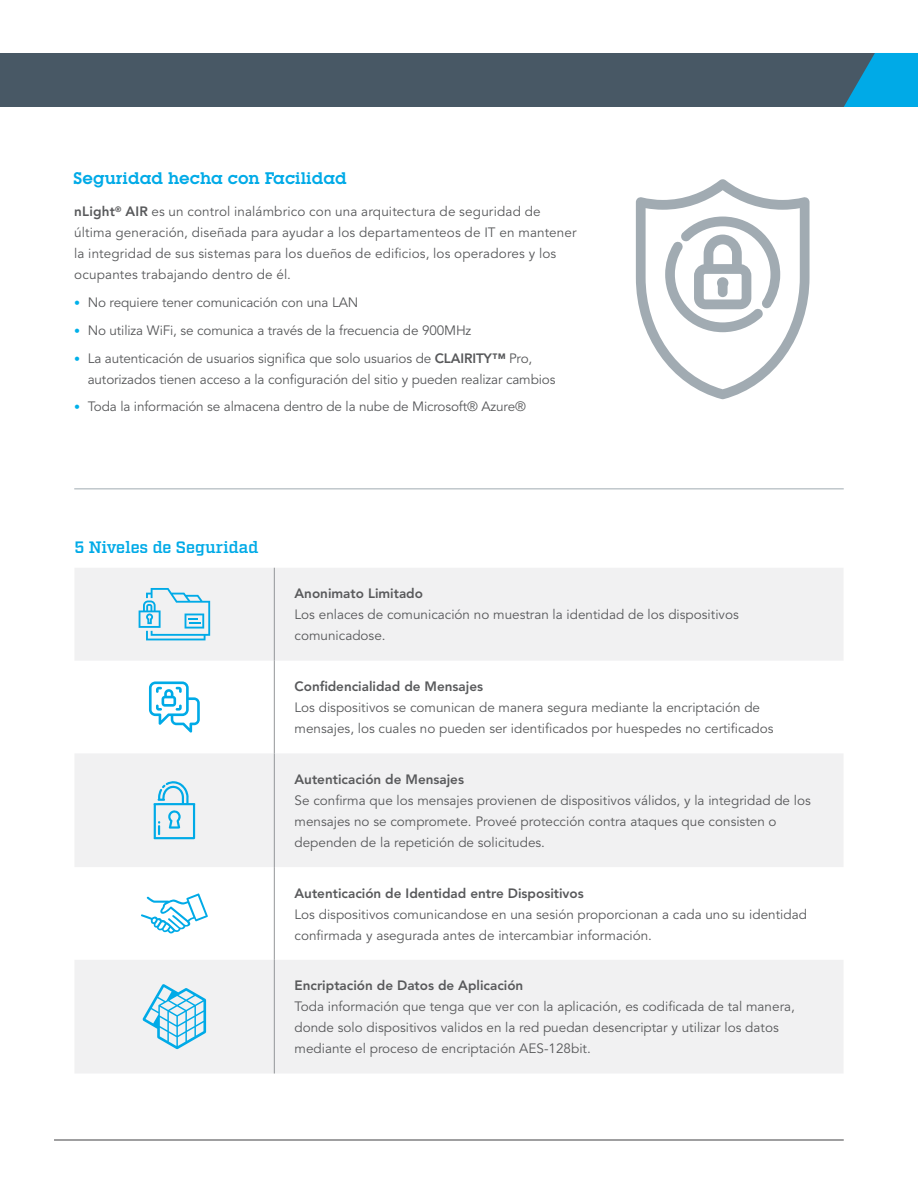
<style>
.page{position:relative;width:918px;height:1188px;background:#fff}
.page>*{position:absolute;margin:0;border:0;box-sizing:border-box;transform-origin:0 0}
.t1{font:600 16.5px "Lubalin Graph IT Cby BT";color:#00aae7}
.t2{font:600 16.5px "Factoria";letter-spacing:-.01em;color:#00aae7}
.t3{font:13.5px/21px "Avenir LT Std";color:#58595b}
.t4{font:800 13.5px "Avenir LT Std";color:#58595b}
.s1{font-weight:800}
.s2{font-weight:300;font-size:12px;color:#00b0e9}
</style>
<div class="page">
<div style="left:0;top:53px;width:918px;height:54px;background:#485865"></div>
<hr style="left:54px;top:1140px;width:790px;height:1px;background:#414042">
<hr style="left:74px;top:488px;width:770px;height:1px;background:#a1abb2">
<svg style="left:75px;top:568px;width:768px;height:506px;fill:#f1f1f2"></svg>
<hr style="left:274px;top:568px;width:1px;height:93px;background:#939598">
<hr style="left:274px;top:661px;width:1px;height:92px;background:#939598">
<hr style="left:274px;top:753px;width:1px;height:114px;background:#939598">
<hr style="left:274px;top:867px;width:1px;height:93px;background:#939598">
<hr style="left:274px;top:960px;width:1px;height:114px;background:#939598">
<svg style="left:139px;top:588px;width:71px;height:52px"></svg>
<svg style="left:149px;top:681px;width:51px;height:52px"></svg>
<svg style="left:153px;top:781px;width:42px;height:58px"></svg>
<svg style="left:141px;top:893px;width:67px;height:40px"></svg>
<svg style="left:142px;top:984px;width:64px;height:65px"></svg>
<svg style="left:636px;top:179px;width:174px;height:220px"></svg>
<svg style="left:844px;top:53px;width:74px;height:54px"></svg>
<p class="t1" style="left:73px;top:168px;width:275px">Seguridad hecha con Facilidad</p>
<p class="t3" style="left:74px;top:202px;width:504px"><span class="s1">nLight</span><sup>®</sup> <span class="s1">AIR</span> es un control inalámbrico con una arquitectura de seguridad de última generación, diseñada para ayudar a los departamenteos de IT en mantener la integridad de sus sistemas para los dueños de edificios, los operadores y los ocupantes trabajando dentro de él.</p>
<p class="t3" style="left:74px;top:292px;width:286px"><span class="s2">•</span> No requiere tener comunicación con una LAN</p>
<p class="t3" style="left:74px;top:320px;width:399px"><span class="s2">•</span> No utiliza WiFi, se comunica a través de la frecuencia de 900MHz</p>
<p class="t3" style="left:88px;top:348px;width:469px;text-indent:-14px"><span class="s2">•</span> La autenticación de usuarios significa que solo usuarios de <span class="s1">CLAIRITY™</span> Pro, autorizados tienen acceso a la configuración del sitio y pueden realizar cambios</p>
<p class="t3" style="left:74px;top:397px;width:453px"><span class="s2">•</span> Toda la información se almacena dentro de la nube de Microsoft® Azure®</p>
<p class="t2" style="left:74px;top:538px;width:186px">5 Niveles de Seguridad</p>
<p class="t4" style="left:295px;top:586px;width:130px">Anonimato Limitado</p>
<p class="t3" style="left:295px;top:605px;width:446px">Los enlaces de comunicación no muestran la identidad de los dispositivos comunicadose.</p>
<p class="t4" style="left:295px;top:678px;width:190px">Confidencialidad de Mensajes</p>
<p class="t3" style="left:295px;top:697px;width:481px">Los dispositivos se comunican de manera segura mediante la encriptación de mensajes, los cuales no pueden ser identificados por huespedes no certificados</p>
<p class="t4" style="left:295px;top:771px;width:171px">Autenticación de Mensajes</p>
<p class="t3" style="left:295px;top:790px;width:518px">Se confirma que los mensajes provienen de dispositivos válidos, y la integridad de los mensajes no se compromete. Proveé protección contra ataques que consisten o dependen de la repetición de solicitudes.</p>
<p class="t4" style="left:295px;top:885px;width:291px">Autenticación de Identidad entre Dispositivos</p>
<p class="t3" style="left:295px;top:904px;width:514px">Los dispositivos comunicandose en una sesión proporcionan a cada uno su identidad confirmada y asegurada antes de intercambiar información.</p>
<p class="t4" style="left:295px;top:978px;width:230px">Encriptación de Datos de Aplicación</p>
<p class="t3" style="left:295px;top:997px;width:502px">Toda información que tenga que ver con la aplicación, es codificada de tal manera, donde solo dispositivos validos en la red puedan desencriptar y utilizar los datos mediante el proceso de encriptación AES-128bit.</p>
</div>
